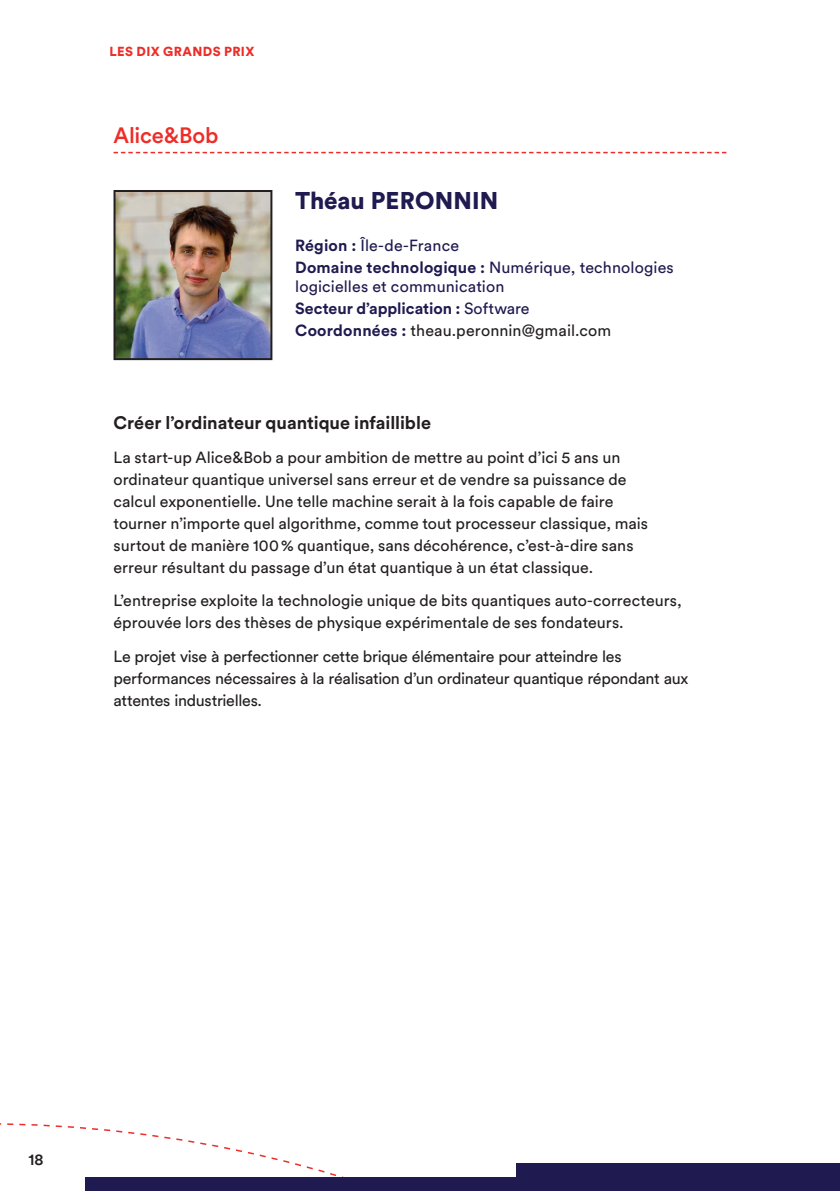
<style>
.page{position:relative;width:840px;height:1191px;background:#fff}
.page>*{position:absolute;margin:0;border:0;box-sizing:border-box;transform-origin:0 0}
.t1{font:900 24px "Circular Std";letter-spacing:.005em;color:#1f1a4f}
.t2{font:500 22px "Circular Std";letter-spacing:-.01em;color:#ee2d28}
.t3{font:700 18px "Circular Std";letter-spacing:-.005em;color:#231f20}
.t4{font:16px/22px "Circular Std";color:#231f20}
.t5{font:16px/22px "Circular Std";letter-spacing:-.02em;color:#231f20}
.t6{font:16px/22px "Circular Std";letter-spacing:.01em;color:#1f1a4f}
.t7{font:500 16px "Circular Std";color:#231f20}
.t8{font:900 13px "Circular Std";letter-spacing:.035em;color:#ee2d28}
.s1{font-weight:700}
.s2{color:#231f20}
</style>
<div class="page">
<svg style="left:0;top:1123px;width:344px;height:54px"></svg>
<div style="left:516px;top:1163px;width:323px;height:28px;background:#1f1a4f"></div>
<div style="left:85px;top:1177px;width:528px;height:14px;background:#1f1a4f"></div>
<svg style="left:113px;top:152px;width:613px;height:1px"></svg>
<img style="left:116px;top:193px;width:153px;height:164px">
<div style="left:113px;top:190px;width:159px;height:170px;border:2px solid #231f20"></div>
<p class="t8" style="left:109px;top:43px;width:146px">LES DIX GRANDS PRIX</p>
<h2 class="t2" style="left:113px;top:121px;width:106px">Alice&amp;Bob</h2>
<h1 class="t1" style="left:295px;top:185px;width:205px">Théau PERONNIN</h1>
<p class="t6" style="left:295px;top:234px;width:380px"><span class="s1">Région :</span> Île-de-France<br><span class="s1">Domaine technologique :</span> Numérique, technologies</p>
<p class="t6" style="left:295px;top:275px;width:317px">logicielles et communication<br><span class="s1">Secteur d’application :</span> Software<br><span class="s1">Coordonnées :</span> <span class="s2">theau.peronnin@gmail.com</span></p>
<p class="t3" style="left:113px;top:411px;width:319px">Créer l’ordinateur quantique infaillible</p>
<p class="t4" style="left:113px;top:446px;width:536px">La start-up Alice&amp;Bob a pour ambition de mettre au point d’ici 5 ans un ordinateur quantique universel sans erreur et de vendre sa puissance de calcul exponentielle. Une telle machine serait à la fois capable de faire tourner n’importe quel algorithme, comme tout processeur classique, mais surtout de manière 100% quantique, sans décohérence, c’est-à-dire sans erreur résultant du passage d’un état quantique à un état classique.</p>
<p class="t4" style="left:113px;top:589px;width:569px">L’entreprise exploite la technologie unique de bits quantiques auto-correcteurs, éprouvée lors des thèses de physique expérimentale de ses fondateurs.</p>
<p class="t5" style="left:113px;top:644px;width:576px">Le projet vise à perfectionner cette brique élémentaire pour atteindre les performances nécessaires à la réalisation d’un ordinateur quantique répondant aux attentes industrielles.</p>
<p class="t7" style="left:28px;top:1149px;width:17px">18</p>
</div>
